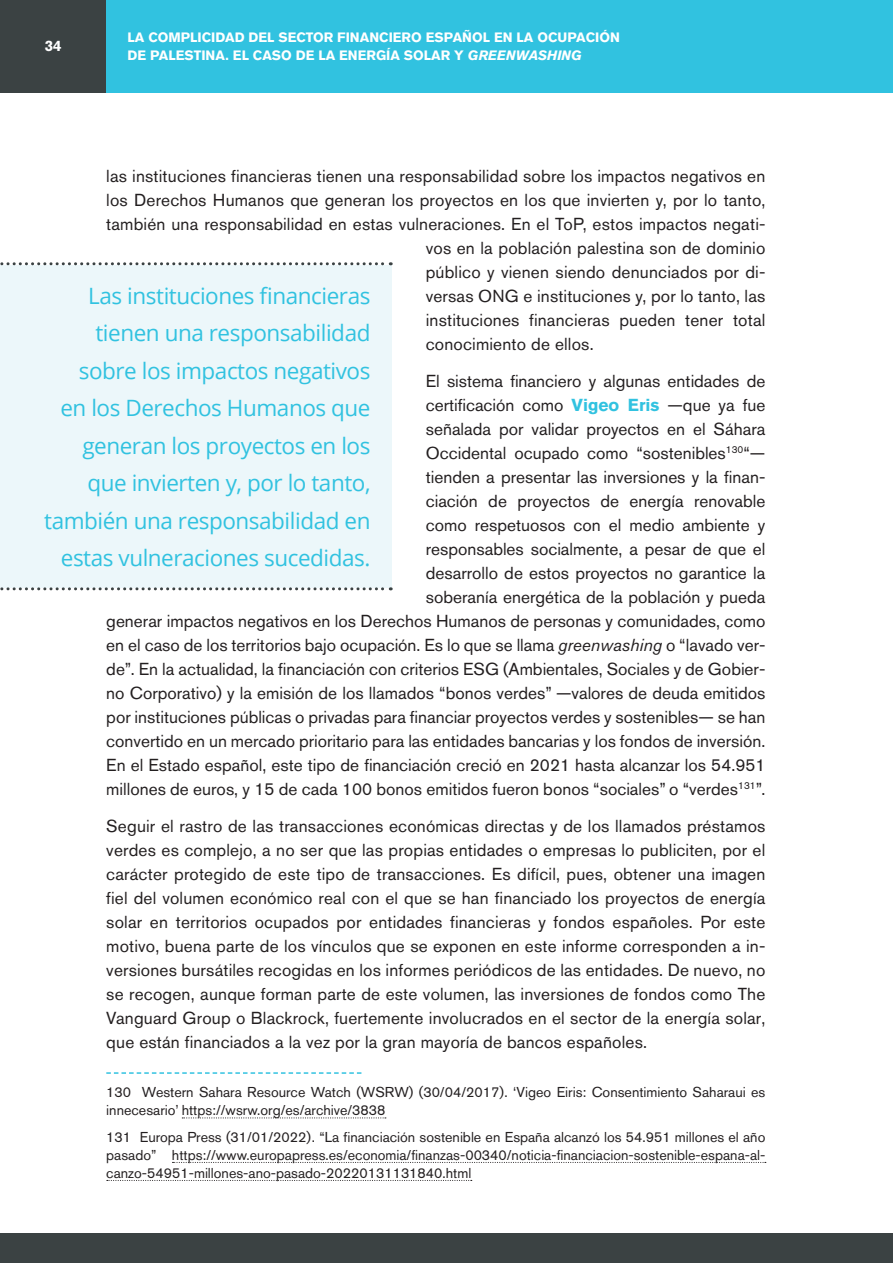
<style>
.page{position:relative;width:893px;height:1263px;background:#fff}
.page>*{position:absolute;margin:0;border:0;box-sizing:border-box;transform-origin:0 0}
.t1{font:22.5px/37.5px "Open Sans";letter-spacing:-.02em;color:#31c2e0;text-align:right}
.t2{font:17.25px/24px "Akzidenz Grotesk BQ";color:#231f20;text-align:right}
.t3{font:700 15px "Akzidenz Grotesk BQ";color:#fff}
.t4{font:14.25px/18px "Akzidenz Grotesk BQ";color:#231f20}
.t5{font:700 13.5px/18px "Akzidenz Grotesk BQ";color:#fff}
.s1{font-style:italic}
.s2{font-weight:700;color:#31c2e0}
</style>
<div class="page">
<div style="left:0;top:0;width:106px;height:92px;background:#3b4243"></div>
<div style="left:106px;top:0;width:787px;height:92px;background:#31c2e0"></div>
<div style="left:0;top:1233px;width:893px;height:30px;background:#3b4243"></div>
<svg style="left:106px;top:1072px;width:255px;height:2px"></svg>
<svg style="left:182px;top:1117px;width:204px;height:1px"></svg>
<svg style="left:172px;top:1162px;width:594px;height:1px"></svg>
<svg style="left:107px;top:1180px;width:365px;height:1px"></svg>
<div style="left:0;top:265px;width:392px;height:322px;background:#ecf7fa"></div>
<svg style="left:0;top:262px;width:391px;height:3px"></svg>
<svg style="left:0;top:587px;width:391px;height:3px"></svg>
<p class="t3" style="left:45px;top:37px;width:18px">34</p>
<p class="t5" style="left:128px;top:28px;width:494px">LA COMPLICIDAD DEL SECTOR FINANCIERO ESPAÑOL EN LA OCUPACIÓN<br>DE PALESTINA. EL CASO DE LA ENERGÍA SOLAR Y <span class="s1">GREENWASHING</span></p>
<p class="t2" style="left:106px;top:164px;width:661px">las instituciones financieras tienen una responsabilidad sobre los impactos negativos en</p>
<p class="t2" style="left:106px;top:188px;width:661px">los Derechos Humanos que generan los proyectos en los que invierten y, por lo tanto,</p>
<p class="t2" style="left:106px;top:212px;width:661px">también una responsabilidad en estas vulneraciones. En el ToP, estos impactos negati-</p>
<p class="t2" style="left:426px;top:236px;width:341px">vos en la población palestina son de dominio</p>
<p class="t2" style="left:426px;top:260px;width:341px">público y vienen siendo denunciados por di-</p>
<p class="t2" style="left:426px;top:284px;width:341px">versas ONG e instituciones y, por lo tanto, las</p>
<p class="t2" style="left:426px;top:308px;width:341px">instituciones financieras pueden tener total</p>
<p class="t2" style="left:426px;top:332px;width:169px">conocimiento de ellos.</p>
<p class="t2" style="left:106px;top:369px;width:661px">El sistema financiero y algunas entidades de<br>certificación como <span class="s2">Vigeo Eris</span> —que ya fue<br>señalada por validar proyectos en el Sáhara<br>Occidental ocupado como “sostenibles<sup>130</sup>“—<br>tienden a presentar las inversiones y la finan-<br>ciación de proyectos de energía renovable<br>como respetuosos con el medio ambiente y<br>responsables socialmente, a pesar de que el<br>desarrollo de estos proyectos no garantice la<br>soberanía energética de la población y pueda<br>generar impactos negativos en los Derechos Humanos de personas y comunidades, como en el caso de los territorios bajo ocupación. Es lo que se llama <span class="s1">greenwashing</span> o “lavado ver&shy;de”. En la actualidad, la financiación con criterios ESG (Ambientales, Sociales y de Gobier&shy;no Corporativo) y la emisión de los llamados “bonos verdes” —valores de deuda emitidos por instituciones públicas o privadas para financiar proyectos verdes y sostenibles— se han convertido en un mercado prioritario para las entidades bancarias y los fondos de inversión.<br>En el Estado español, este tipo de financiación creció en 2021 hasta alcanzar los 54.951 millones de euros, y 15 de cada 100 bonos emitidos fueron bonos “sociales” o “verdes<sup>131</sup>”.</p>
<p class="t2" style="left:106px;top:814px;width:661px;text-align:justify">Seguir el rastro de las transacciones económicas directas y de los llamados préstamos verdes es complejo, a no ser que las propias entidades o empresas lo publiciten, por el carácter protegido de este tipo de transacciones. Es difícil, pues, obtener una imagen fiel del volumen económico real con el que se han financiado los proyectos de energía solar en territorios ocupados por entidades financieras y fondos españoles. Por este motivo, buena parte de los vínculos que se exponen en este informe corresponden a in&shy;versiones bursátiles recogidas en los informes periódicos de las entidades. De nuevo, no se recogen, aunque forman parte de este volumen, las inversiones de fondos como The Vanguard Group o Blackrock, fuertemente involucrados en el sector de la energía solar, que están financiados a la vez por la gran mayoría de bancos españoles.</p>
<p class="t4" style="left:106px;top:1083px;width:661px">130 Western Sahara Resource Watch (WSRW) (30/04/2017). ‘Vigeo Eiris: Consentimiento Saharaui es innecesario’ https://wsrw.org/es/archive/3838</p>
<p class="t4" style="left:106px;top:1128px;width:661px;text-align:justify">131 Europa Press (31/01/2022). “La financiación sostenible en España alcanzó los 54.951 millones el año pasado” https://www.europapress.es/economia/finanzas-00340/noticia-financiacion-sostenible-espana-al&shy;canzo-54951-millones-ano-pasado-20220131131840.html</p>
<p class="t1" style="left:44px;top:276px;width:328px">Las instituciones financieras tienen una responsabilidad sobre los impactos negativos<br>en los Derechos Humanos que generan los proyectos en los que invierten y, por lo tanto, también una responsabilidad en estas vulneraciones sucedidas.</p>
</div>
